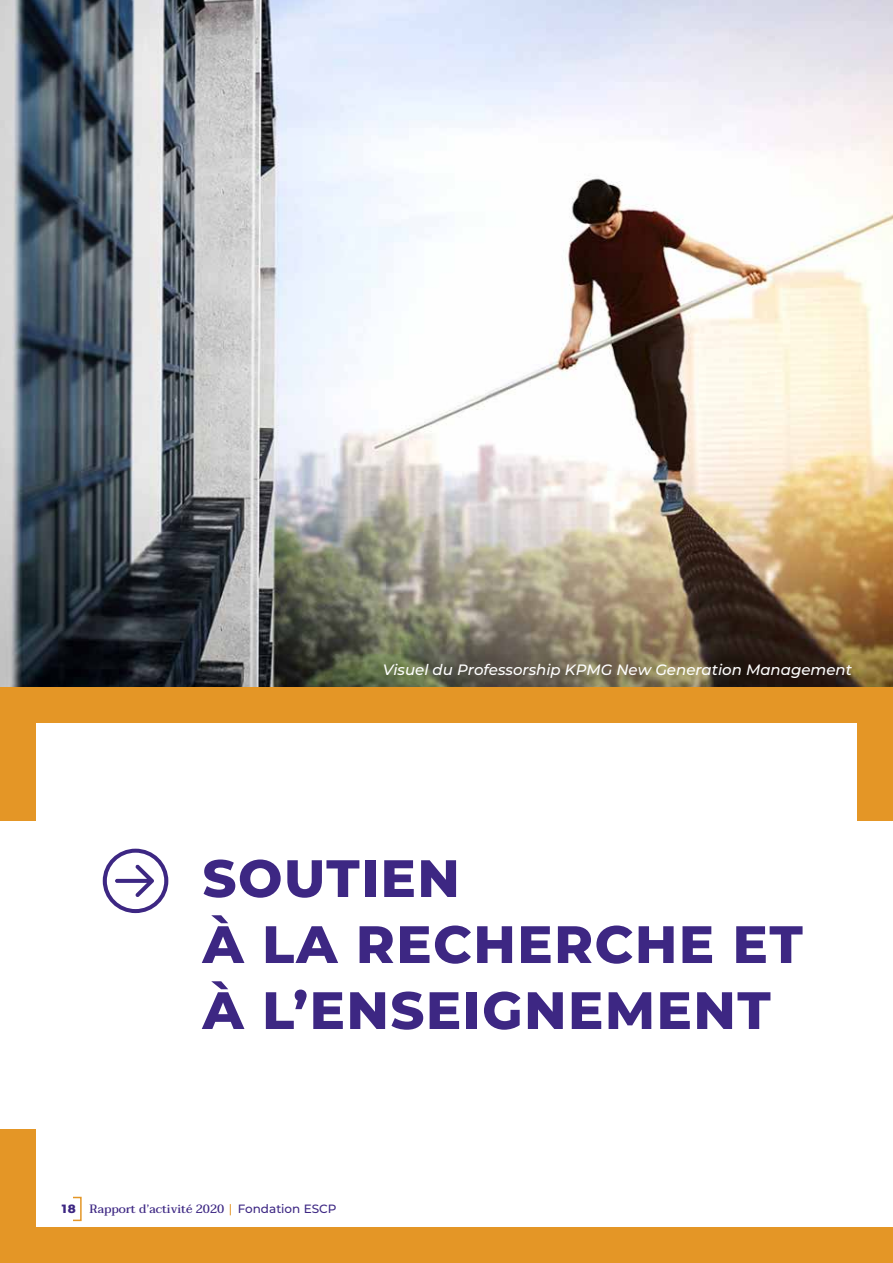
<style>
.page{position:relative;width:893px;height:1263px;background:#fff}
.page>*{position:absolute;margin:0;border:0;box-sizing:border-box;transform-origin:0 0}
.t1{font:800 52.5px/66px "Montserrat";letter-spacing:.03em;color:#3d2783}
.t2{font:italic 500 15px "Montserrat";color:#fff}
.t3{font:500 12px "Taviraj";color:#3d2783}
.s1{font-family:"Montserrat";font-weight:800}
.s2{font-family:"Montserrat";color:#e49626}
.s3{font-family:"Montserrat"}
</style>
<div class="page">
<img style="left:0;top:0;width:893px;height:687px">
<svg style="left:103px;top:849px;width:65px;height:64px"></svg>
<div style="left:72px;top:1197px;width:10px;height:24px;border:2px solid #e49626"></div>
<div style="left:0;top:1129px;width:36px;height:134px;background:#e49626"></div>
<div style="left:0;top:687px;width:36px;height:133px;background:#e49626"></div>
<div style="left:857px;top:687px;width:36px;height:133px;background:#e49626"></div>
<div style="left:0;top:1227px;width:893px;height:36px;background:#e49626"></div>
<div style="left:0;top:687px;width:893px;height:36px;background:#e49626"></div>
<p class="t2" style="left:383px;top:659px;width:471px">Visuel du Professorship KPMG New Generation Management</p>
<h1 class="t1" style="left:202px;top:842px;width:602px">SOUTIEN<br>À LA RECHERCHE ET<br>À L’ENSEIGNEMENT</h1>
<p class="t3" style="left:62px;top:1199px;width:276px"><span class="s1">18</span> Rapport d’activité 2020 <span class="s2">|</span> <span class="s3">Fondation ESCP</span></p>
</div>
